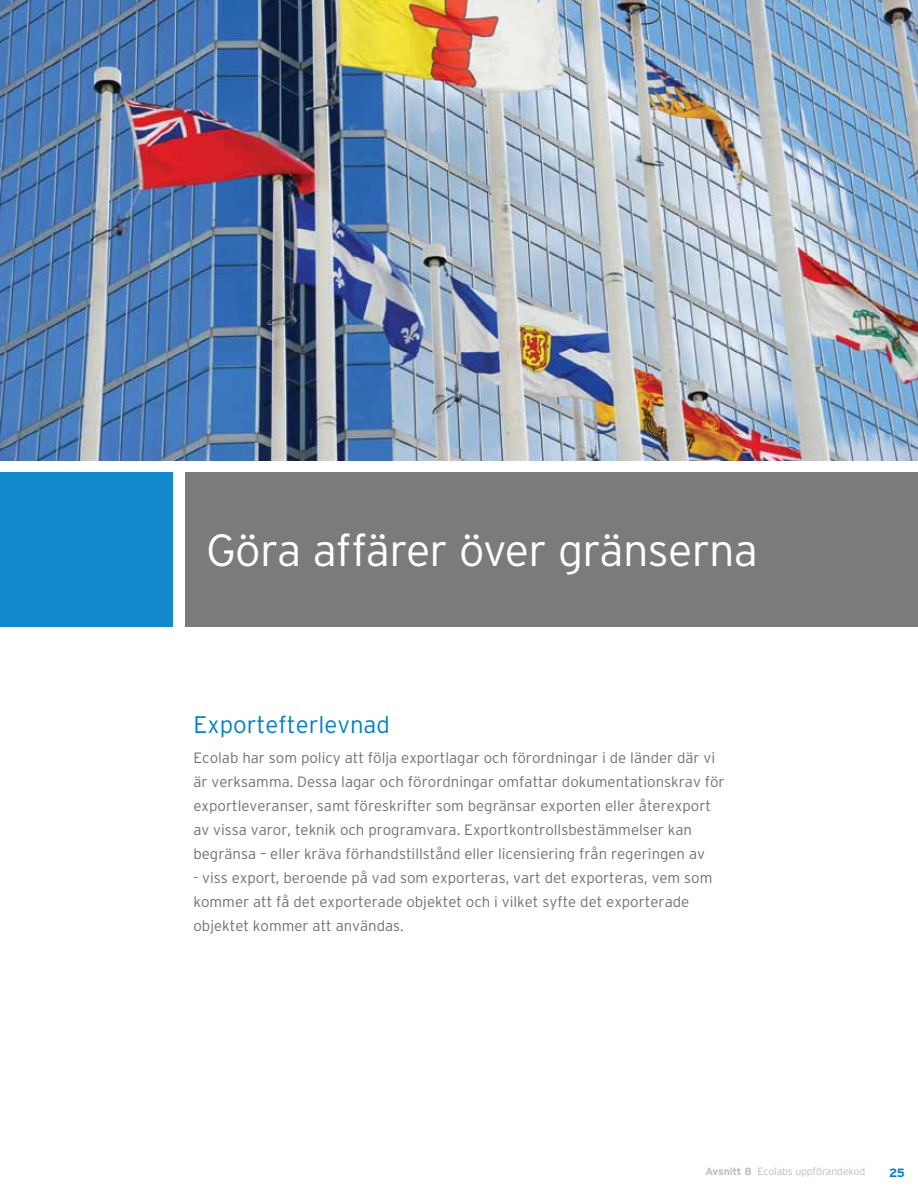
<style>
.page{position:relative;width:918px;height:1188px;background:#fff}
.page>*{position:absolute;margin:0;border:0;box-sizing:border-box;transform-origin:0 0}
.t1{font:300 45px "Interstate";letter-spacing:-.02em;color:#fff}
.t2{font:300 24px "Interstate";color:#0081c6}
.t3{font:300 15px/24px "Interstate";color:#717073}
.t4{font:700 12px "Interstate";color:#0081c6}
.t5{font:300 10.5px "Interstate";letter-spacing:-.01em;color:#babcbe}
.s1{font-weight:700}
</style>
<div class="page">
<img style="left:0;top:0;width:918px;height:461px">
<div style="left:186px;top:472px;width:732px;height:155px;background:#7b7a7c"></div>
<div style="left:0;top:472px;width:173px;height:155px;background:#1289ca"></div>
<h1 class="t1" style="left:206px;top:525px;width:554px">Göra affärer över gränserna</h1>
<h2 class="t2" style="left:194px;top:711px;width:198px">Exportefterlevnad</h2>
<p class="t3" style="left:194px;top:746px;width:533px">Ecolab har som policy att följa exportlagar och förordningar i de länder där vi är verksamma. Dessa lagar och förordningar omfattar dokumentationskrav för exportleveranser, samt föreskrifter som begränsar exporten eller återexport av vissa varor, teknik och programvara. Exportkontrollsbestämmelser kan begränsa – eller kräva förhandstillstånd eller licensiering från regeringen av</p>
<p class="t3" style="left:194px;top:866px;width:520px">- viss export, beroende på vad som exporteras, vart det exporteras, vem som kommer att få det exporterade objektet och i vilket syfte det exporterade objektet kommer att användas.</p>
<p class="t5" style="left:706px;top:1166px;width:161px"><span class="s1">Avsnitt 8</span> Ecolabs uppförandekod</p>
<p class="t4" style="left:889px;top:1166px;width:17px">25</p>
</div>
